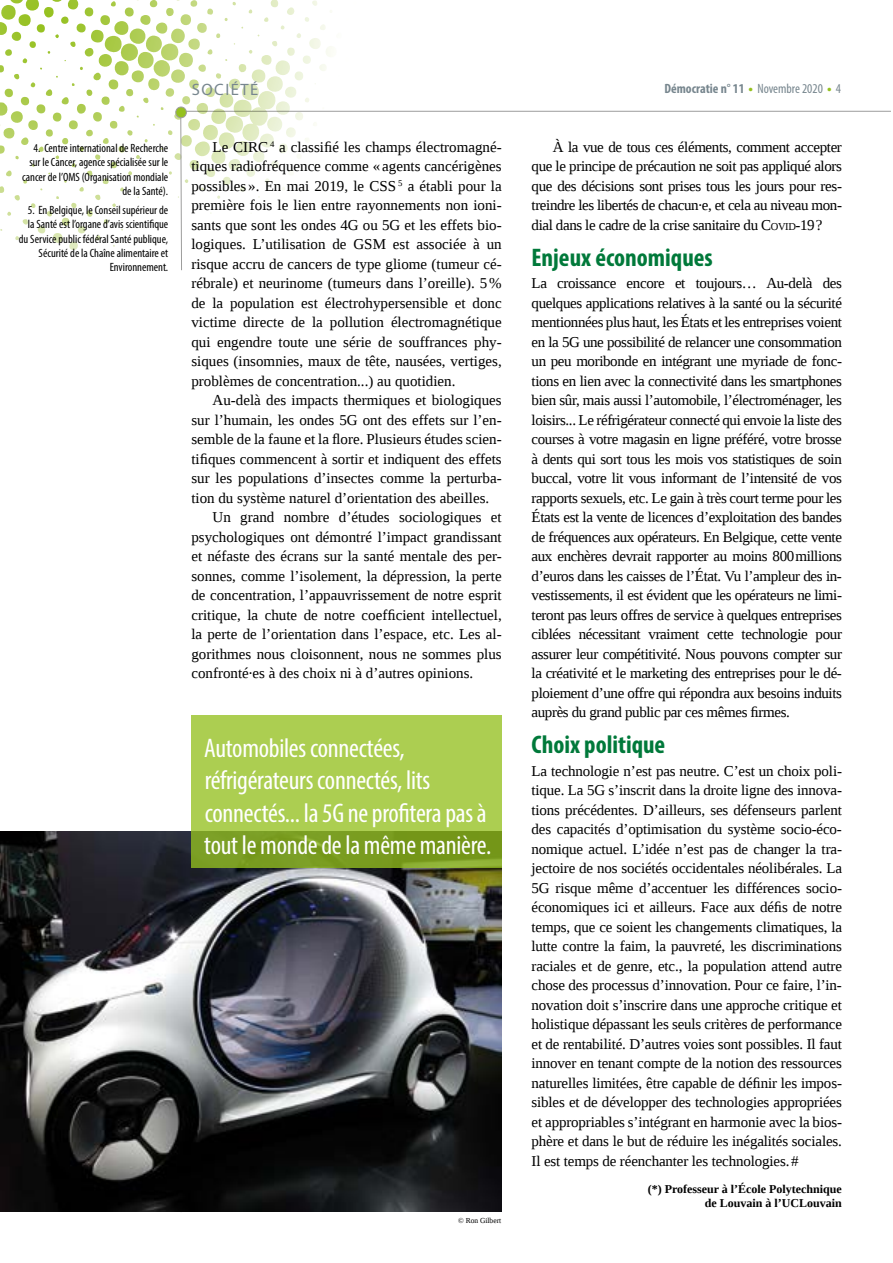
<style>
.page{position:relative;width:893px;height:1263px;background:#fff}
.page>*{position:absolute;margin:0;border:0;box-sizing:border-box;transform-origin:0 0}
.t1{font:condensed 27px/32.4px "Myriad Pro";letter-spacing:-.01em;color:#fff}
.t2{font:700 condensed 25.5px "Myriad Pro";color:#00793a}
.t3{font:16.5px "Myriad Pro";letter-spacing:.09em;color:#77868e}
.t4{font:15px/19.5px "Liberation Serif";color:#000;text-align:justify}
.t5{font:700 condensed 13.5px "Myriad Pro";color:#77868e}
.t6{font:condensed 12px/14.4px "Myriad Pro";color:#000;text-align:right}
.t7{font:700 12px/14.4px "Liberation Serif";color:#000;text-align:right}
.t8{font:7.65px "Liberation Serif";color:#000}
.s1{font-stretch:normal;color:#95c11f}
.s2{font-weight:400}
.s3{font-size:10.5px}
</style>
<div class="page">
<hr style="left:186px;top:111px;width:705px;height:1px;background:#9d9d9c">
<svg style="left:0;top:0;width:357px;height:271px"></svg>
<div style="left:176px;top:107px;width:10px;height:11px;background:#95c11f;border-radius:50%"></div>
<div style="left:175px;top:107px;width:12px;height:11px;border:1px solid #9d9d9c;border-radius:50%"></div>
<img style="left:0;top:831px;width:502px;height:381px">
<svg style="left:191px;top:715px;width:311px;height:152px;background:#a0c245"></svg>
<p class="t6" style="left:22px;top:141px;width:148px">4. Centre international de Recherche sur le Cancer, agence spécialisée sur le cancer de l’OMS (Organisation mondiale de la Santé).</p>
<p class="t6" style="left:19px;top:202px;width:151px">5. En Belgique, le Conseil supérieur de la Santé est l’organe d’avis scientifique du Service public fédéral Santé publique, Sécurité de la Chaîne alimentaire et Environnement.</p>
<p class="t3" style="left:192px;top:79px;width:68px">SOCIÉTÉ</p>
<p class="t5" style="left:664px;top:80px;width:178px">Démocratie n° 11 <span class="s1">•</span> <span class="s2">Novembre 2020</span> <span class="s1">•</span> <span class="s2">4</span></p>
<p class="t4" style="left:191px;top:137px;width:312px;text-indent:21px">Le CIRC <sup>4</sup> a classifié les champs électromagné&shy;tiques radiofréquence comme « agents cancérigènes possibles ». En mai 2019, le CSS <sup>5</sup> a établi pour la première fois le lien entre rayonnements non ioni&shy;sants que sont les ondes 4G ou 5G et les effets bio&shy;logiques. L’utilisation de GSM est associée à un risque accru de cancers de type gliome (tumeur cé&shy;rébrale) et neurinome (tumeurs dans l’oreille). 5% de la population est électrohypersensible et donc victime directe de la pollution électromagnétique qui engendre toute une série de souffrances phy&shy;siques (insomnies, maux de tête, nausées, vertiges, problèmes de concentration...) au quotidien.</p>
<p class="t4" style="left:213px;top:390px;width:291px">Au-delà des impacts thermiques et biologiques</p>
<p class="t4" style="left:191px;top:410px;width:312px">sur l’humain, les ondes 5G ont des effets sur l’en-</p>
<p class="t4" style="left:191px;top:429px;width:312px">semble de la faune et la flore. Plusieurs études scien-</p>
<p class="t4" style="left:191px;top:449px;width:312px">tifiques commencent à sortir et indiquent des effets</p>
<p class="t4" style="left:191px;top:468px;width:312px">sur les populations d’insectes comme la perturba-</p>
<p class="t4" style="left:191px;top:488px;width:299px">tion du système naturel d’orientation des abeilles.</p>
<p class="t4" style="left:213px;top:507px;width:291px">Un grand nombre d’études sociologiques et</p>
<p class="t4" style="left:191px;top:527px;width:312px">psychologiques ont démontré l’impact grandissant</p>
<p class="t4" style="left:191px;top:546px;width:312px">et néfaste des écrans sur la santé mentale des per-</p>
<p class="t4" style="left:191px;top:566px;width:312px">sonnes, comme l’isolement, la dépression, la perte</p>
<p class="t4" style="left:191px;top:585px;width:312px">de concentration, l’appauvrissement de notre esprit</p>
<p class="t4" style="left:191px;top:605px;width:312px">critique, la chute de notre coefficient intellectuel,</p>
<p class="t4" style="left:191px;top:624px;width:312px">la perte de l’orientation dans l’espace, etc. Les al-</p>
<p class="t4" style="left:191px;top:644px;width:312px">gorithmes nous cloisonnent, nous ne sommes plus</p>
<p class="t4" style="left:191px;top:663px;width:284px">confronté·es à des choix ni à d’autres opinions.</p>
<h1 class="t1" style="left:204px;top:731px;width:289px">Automobiles connectées, réfrigérateurs connectés, lits connectés... la 5G ne profitera pas à tout le monde de la même manière.</h1>
<p class="t8" style="left:458px;top:1215px;width:45px">© Ron Gilbert</p>
<p class="t4" style="left:531px;top:137px;width:312px;text-indent:21px">À la vue de tous ces éléments, comment accepter que le principe de précaution ne soit pas appliqué alors que des décisions sont prises tous les jours pour res&shy;treindre les libertés de chacun·e, et cela au niveau mon&shy;dial dans le cadre de la crise sanitaire du C<span class="s3">ovid</span>-19?</p>
<h2 class="t2" style="left:531px;top:241px;width:183px">Enjeux économiques</h2>
<p class="t4" style="left:531px;top:273px;width:312px">La croissance encore et toujours… Au-delà des quelques applications relatives à la santé ou la sécurité mentionnées plus haut, les États et les entreprises voient en la 5G une possibilité de relancer une consommation un peu moribonde en intégrant une myriade de fonc&shy;tions en lien avec la connectivité dans les smartphones bien sûr, mais aussi l’automobile, l’électroménager, les loisirs... Le réfrigérateur connecté qui envoie la liste des courses à votre magasin en ligne préféré, votre brosse à dents qui sort tous les mois vos statistiques de soin buccal, votre lit vous informant de l’intensité de vos rapports sexuels, etc. Le gain à très court terme pour les États est la vente de licences d’exploitation des bandes de fréquences aux opérateurs. En Belgique, cette vente aux enchères devrait rapporter au moins 800millions d’euros dans les caisses de l’État. Vu l’ampleur des in&shy;vestissements, il est évident que les opérateurs ne limi&shy;teront pas leurs offres de service à quelques entreprises ciblées nécessitant vraiment cette technologie pour assurer leur compétitivité. Nous pouvons compter sur la créativité et le marketing des entreprises pour le dé&shy;ploiement d’une offre qui répondra aux besoins induits auprès du grand public par ces mêmes firmes.</p>
<h2 class="t2" style="left:531px;top:729px;width:135px">Choix politique</h2>
<p class="t4" style="left:531px;top:761px;width:312px">La technologie n’est pas neutre. C’est un choix poli&shy;tique. La 5G s’inscrit dans la droite ligne des innova&shy;tions précédentes. D’ailleurs, ses défenseurs parlent des capacités d’optimisation du système socio-éco&shy;nomique actuel. L’idée n’est pas de changer la tra&shy;jectoire de nos sociétés occidentales néolibérales. La 5G risque même d’accentuer les différences socio&shy;économiques ici et ailleurs. Face aux défis de notre temps, que ce soient les changements climatiques, la lutte contre la faim, la pauvreté, les discriminations raciales et de genre, etc., la population attend autre chose des processus d’innovation. Pour ce faire, l’in&shy;novation doit s’inscrire dans une approche critique et holistique dépassant les seuls critères de performance et de rentabilité. D’autres voies sont possibles. Il faut innover en tenant compte de la notion des ressources naturelles limitées, être capable de définir les impos&shy;sibles et de développer des technologies appropriées et appropriables s’intégrant en harmonie avec la bios&shy;phère et dans le but de réduire les inégalités sociales.<br>Il est temps de réenchanter les technologies.#</p>
<p class="t7" style="left:648px;top:1181px;width:196px">(*) Professeur à l’École Polytechnique de Louvain à l’UCLouvain</p>
</div>
